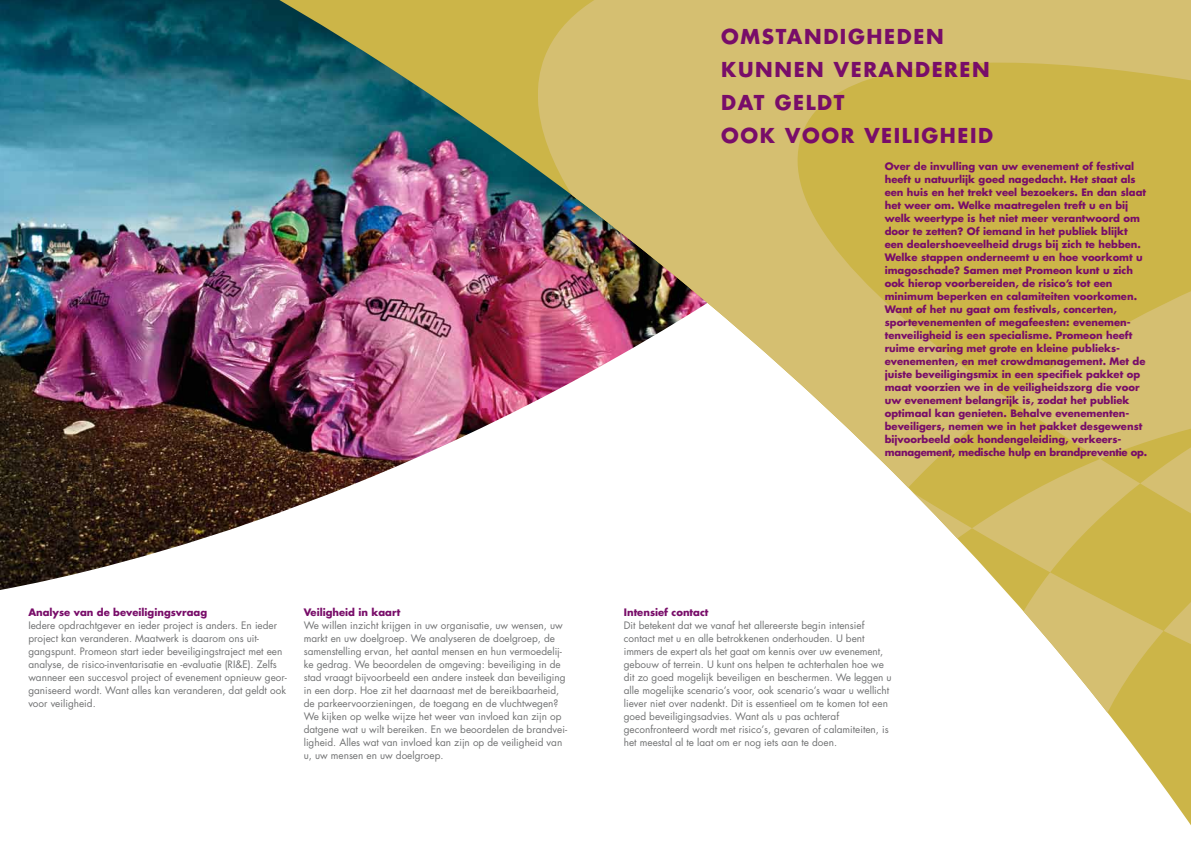
<style>
.page{position:relative;width:1191px;height:842px;background:#fff}
.page>*{position:absolute;margin:0;border:0;box-sizing:border-box;transform-origin:0 0}
.t1{font:700 20px/33px "Futura LT";letter-spacing:.08em;color:#780d69}
.t2{font:10px/13px "Futura LT";color:#707172}
.t3{font:700 10px/13px "Futura LT";color:#780d69}
</style>
<div class="page">
<img style="left:0;top:0;width:197px;height:590px">
<img style="left:197px;top:0;width:966px;height:572px">
<svg style="left:988px;top:572px;width:203px;height:253px"></svg>
<svg style="left:1140px;top:489px;width:51px;height:59px;background:#cdb64e"></svg>
<svg style="left:773px;top:489px;width:199px;height:83px"></svg>
<svg style="left:972px;top:489px;width:168px;height:83px;background:#d0ba5e"></svg>
<svg style="left:1163px;top:548px;width:28px;height:165px;background:#cdb64d"></svg>
<svg style="left:538px;top:0;width:653px;height:489px;background:#d2bc74"></svg>
<h1 class="t1" style="left:721px;top:20px;width:272px">Omstandigheden kunnen veranderen<br>Dat geldt<br>ook voor veiligheid</h1>
<p class="t3" style="left:884px;top:159px;width:264px">Over de invulling van uw evenement of festival heeft u natuurlijk goed nagedacht. Het staat als een huis en het trekt veel bezoekers. En dan slaat het weer om. Welke maatregelen treft u en bij welk weertype is het niet meer verantwoord om door te zetten? Of iemand in het publiek blijkt een dealershoeveelheid drugs bij zich te hebben.<br>Welke stappen onderneemt u en hoe voorkomt u imagoschade? Samen met Promeon kunt u zich ook hierop voorbereiden, de risico’s tot een minimum beperken en calamiteiten voorkomen.<br>Want of het nu gaat om festivals, concerten, sportevenementen of megafeesten: evenemen&shy;tenveiligheid is een specialisme. Promeon heeft ruime ervaring met grote en kleine publieks&shy;evenementen, en met crowdmanagement. Met de juiste beveiligingsmix in een specifiek pakket op maat voorzien we in de veiligheidszorg die voor uw evenement belangrijk is, zodat het publiek optimaal kan genieten. Behalve evenementen&shy;beveiligers, nemen we in het pakket desgewenst bijvoorbeeld ook hondengeleiding, verkeers&shy;management, medische hulp en brandpreventie op.</p>
<p class="t3" style="left:28px;top:606px;width:180px">Analyse van de beveiligingsvraag</p>
<p class="t2" style="left:28px;top:619px;width:260px">Iedere opdrachtgever en ieder project is anders. En ieder project kan veranderen. Maatwerk is daarom ons uit&shy;gangspunt. Promeon start ieder beveiligingstraject met een analyse, de risico-inventarisatie en -evaluatie (RI&amp;E). Zelfs wanneer een succesvol project of evenement opnieuw geor&shy;ganiseerd wordt. Want alles kan veranderen, dat geldt ook voor veiligheid.</p>
<p class="t3" style="left:304px;top:606px;width:98px">Veiligheid in kaart</p>
<p class="t2" style="left:304px;top:619px;width:265px">We willen inzicht krijgen in uw organisatie, uw wensen, uw markt en uw doelgroep. We analyseren de doelgroep, de samenstelling ervan, het aantal mensen en hun vermoedelij&shy;ke gedrag. We beoordelen de omgeving: beveiliging in de stad vraagt bijvoorbeeld een andere insteek dan beveiliging in een dorp. Hoe zit het daarnaast met de bereikbaarheid, de parkeervoorzieningen, de toegang en de vluchtwegen?<br>We kijken op welke wijze het weer van invloed kan zijn op datgene wat u wilt bereiken. En we beoordelen de brandvei&shy;ligheid. Alles wat van invloed kan zijn op de veiligheid van u, uw mensen en uw doelgroep.</p>
<p class="t3" style="left:624px;top:606px;width:86px">Intensief contact</p>
<p class="t2" style="left:624px;top:619px;width:269px">Dit betekent dat we vanaf het allereerste begin intensief contact met u en alle betrokkenen onderhouden. U bent immers de expert als het gaat om kennis over uw evenement, gebouw of terrein. U kunt ons helpen te achterhalen hoe we dit zo goed mogelijk beveiligen en beschermen. We leggen u alle mogelijke scenario’s voor, ook scenario’s waar u wellicht liever niet over nadenkt. Dit is essentieel om te komen tot een goed beveiligingsadvies. Want als u pas achteraf geconfronteerd wordt met risico’s, gevaren of calamiteiten, is het meestal al te laat om er nog iets aan te doen.</p>
</div>
